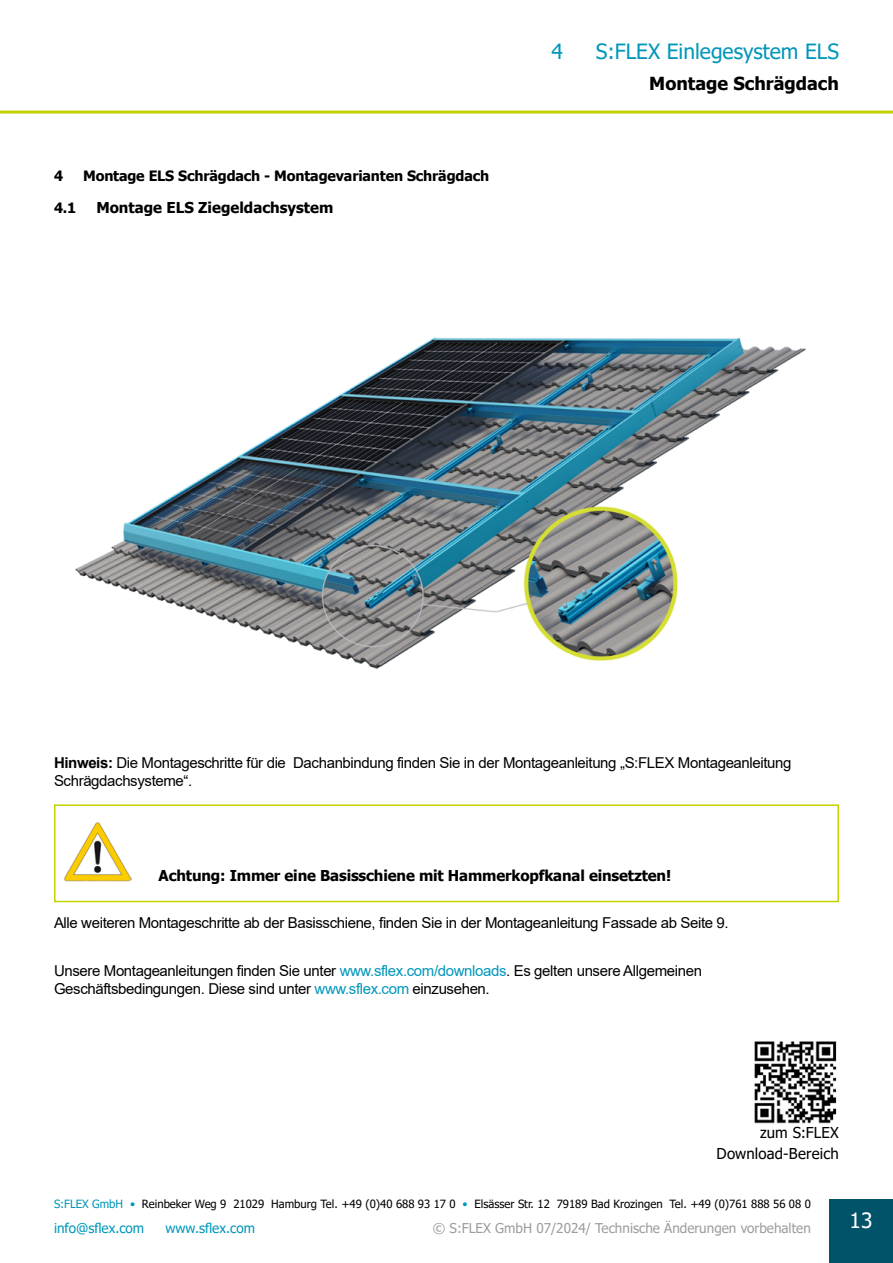
<style>
.page{position:relative;width:893px;height:1263px;background:#fff}
.page>*{position:absolute;margin:0;border:0;box-sizing:border-box;transform-origin:0 0}
.t1{font:21px "Tahoma";color:#0097ba}
.t2{font:21px "Tahoma";color:#fff}
.t3{font:700 18px "Tahoma";color:#000}
.t4{font:15px/18px "Arial";letter-spacing:-.025em;color:#000}
.t5{font:700 15px "Tahoma";letter-spacing:-.01em;color:#000}
.t6{font:15px/21px "Tahoma";letter-spacing:.01em;color:#000;text-align:right}
.t7{font:700 14.25px "Tahoma";letter-spacing:-.01em;color:#000}
.t8{font:13.5px "Tahoma";color:#9d9d9c}
.t9{font:13.5px "Tahoma";color:#0097ba}
.t10{font:11.4px "Tahoma";color:#000}
.s1{font-weight:700}
.s2{color:#0097ba}
</style>
<div class="page">
<hr style="left:0;top:111px;width:893px;height:3px;background:#c3d200">
<div style="left:829px;top:1199px;width:64px;height:64px;background:#005368"></div>
<img style="left:75px;top:337px;width:731px;height:332px">
<div style="left:54px;top:804px;width:785px;height:98px;border:2px solid #c3d200"></div>
<img style="left:64px;top:822px;width:68px;height:59px">
<img style="left:754px;top:1041px;width:83px;height:83px">
<p class="t7" style="left:54px;top:166px;width:11px">4</p>
<p class="t7" style="left:83px;top:166px;width:408px">Montage ELS Schrägdach - Montagevarianten Schrägdach</p>
<p class="t7" style="left:54px;top:198px;width:24px">4.1</p>
<p class="t5" style="left:96px;top:197px;width:239px">Montage ELS Ziegeldachsystem</p>
<h1 class="t1" style="left:551px;top:37px;width:13px">4</h1>
<h1 class="t1" style="left:596px;top:37px;width:245px">S:FLEX Einlegesystem ELS</h1>
<p class="t3" style="left:649px;top:71px;width:191px">Montage Schrägdach</p>
<p class="t4" style="left:54px;top:754px;width:739px"><span class="s1">Hinweis:</span> Die Montageschritte für die Dachanbindung finden Sie in der Montageanleitung „S:FLEX Montageanleitung<br>Schrägdachsysteme“.</p>
<p class="t5" style="left:159px;top:865px;width:514px">Achtung: Immer eine Basisschiene mit Hammerkopfkanal einsetzten!</p>
<p class="t4" style="left:54px;top:914px;width:676px">Alle weiteren Montageschritte ab der Basisschiene, finden Sie in der Montageanleitung Fassade ab Seite 9.</p>
<p class="t4" style="left:54px;top:961px;width:650px">Unsere Montageanleitungen finden Sie unter <span class="s2">www.sflex.com/downloads</span>. Es gelten unsere Allgemeinen<br>Geschäftsbedingungen. Diese sind unter <span class="s2">www.sflex.com</span> einzusehen.</p>
<p class="t6" style="left:717px;top:1123px;width:124px">zum S:FLEX<br>Download-Bereich</p>
<p class="t10" style="left:54px;top:1196px;width:758px"><span class="s2">S:FLEX GmbH •</span> Reinbeker Weg 9 21029 Hamburg Tel. +49 (0)40 688 93 17 0 <span class="s2">•</span> Elsässer Str. 12 79189 Bad Krozingen Tel. +49 (0)761 888 56 08 0</p>
<p class="t8" style="left:433px;top:1219px;width:380px">© S:FLEX GmbH 07/2024/ Technische Änderungen vorbehalten</p>
<p class="t9" style="left:54px;top:1219px;width:92px">info@sflex.com</p>
<p class="t9" style="left:165px;top:1219px;width:91px">www.sflex.com</p>
<h1 class="t2" style="left:850px;top:1206px;width:24px">13</h1>
</div>
